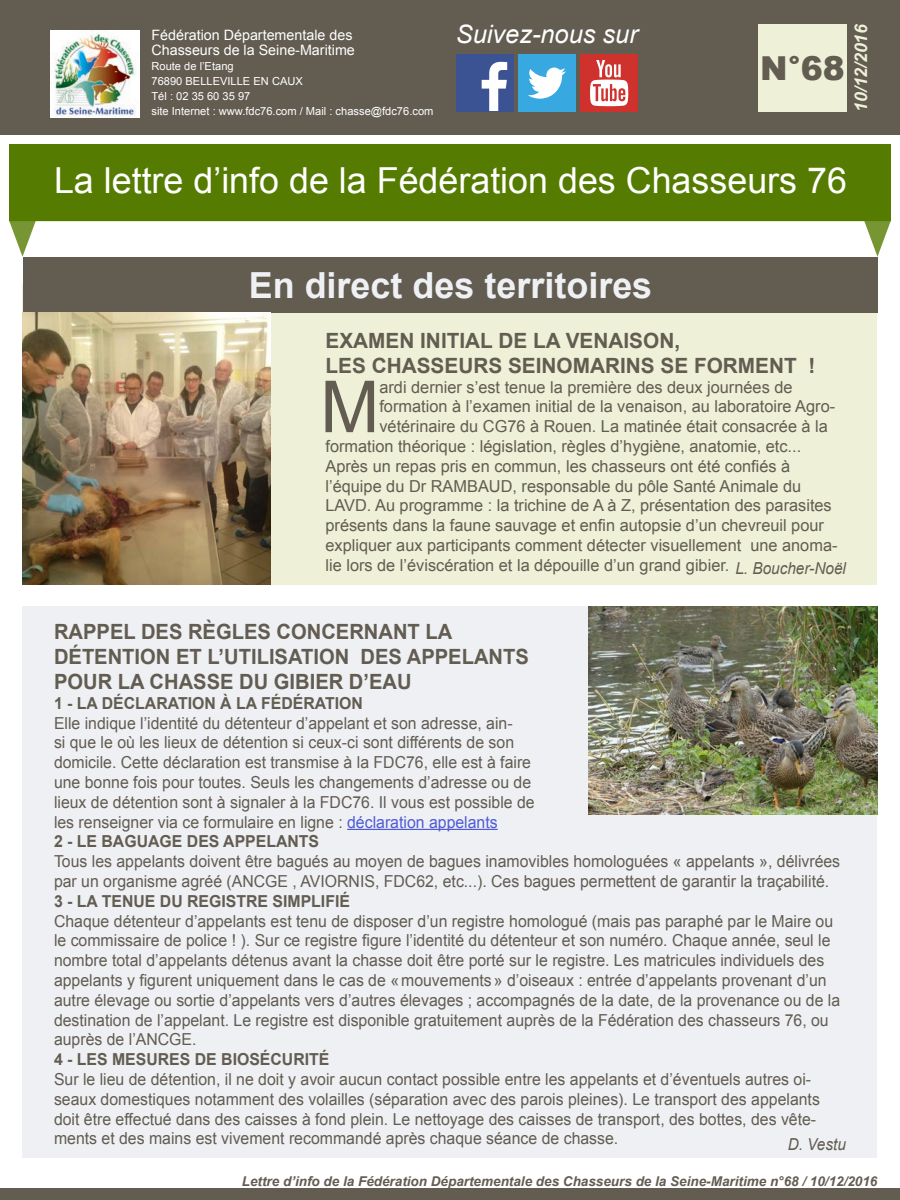
<style>
.page{position:relative;width:900px;height:1200px;background:#fff}
.page>*{position:absolute;margin:0;border:0;box-sizing:border-box;transform-origin:0 0}
.t1{font:71.85px "Arial";color:#625c51}
.t2{font:700 36px "Arial";color:#eef0f4}
.t3{font:35.85px "Arial";color:#fff}
.t4{font:900 33px "Arial";color:#625c51}
.t5{font:italic 25.35px "Arial";color:#fff}
.t6{font:700 21px/25.2px "Arial";color:#625c51;scale:.96 1}
.t7{font:700 21px "Arial";color:#625c51}
.t8{font:italic 700 17.55px "Arial";color:#eef0d8}
.t9{font:16.5px/19.8px "Arial";color:#625c51;scale:.96 1}
.t10{font:16.5px/19.8px "Arial";color:#625c51}
.t11{font:700 16.5px "Arial";color:#625c51;scale:.96 1}
.t12{font:italic 16.5px "Arial";color:#625c51;scale:.93 1}
.t13{font:14.25px "Arial";color:#fff}
.t14{font:italic 700 13.5px "Arial";color:#625c51}
.t15{font:11.1px "Arial";color:#fff}
.s1{color:#4f5cd6}
</style>
<div class="page">
<svg style="left:9px;top:221px;width:27px;height:36px"></svg>
<svg style="left:864px;top:221px;width:27px;height:36px"></svg>
<div style="left:0;top:0;width:900px;height:134px;background:#625c51"></div>
<div style="left:9px;top:144px;width:882px;height:77px;background:#557c00"></div>
<img style="left:51px;top:30px;width:89px;height:88px">
<div style="left:758px;top:24px;width:89px;height:88px;background:#eef0d8"></div>
<div style="left:0;top:1188px;width:900px;height:12px;background:#625c51"></div>
<div style="left:456px;top:54px;width:57px;height:58px;background:#3b5293"></div>
<svg style="left:482px;top:62px;width:25px;height:49px"></svg>
<div style="left:518px;top:54px;width:58px;height:58px;background:#38a8e0"></div>
<svg style="left:528px;top:68px;width:38px;height:31px"></svg>
<div style="left:580px;top:54px;width:58px;height:58px;background:#cf322d"></div>
<svg style="left:590px;top:60px;width:38px;height:46px"></svg>
<div style="left:22px;top:284px;width:856px;height:301px;background:#eef0d8"></div>
<div style="left:23px;top:257px;width:855px;height:56px;background:#625c51"></div>
<img style="left:22px;top:313px;width:249px;height:272px">
<div style="left:22px;top:606px;width:856px;height:552px;background:#eef0f4"></div>
<hr style="left:347px;top:829px;width:151px;height:1px;background:#4f5cd6">
<img style="left:588px;top:606px;width:290px;height:208px">
<p class="t13" style="left:152px;top:26px;width:203px">Fédération Départementale des</p>
<p class="t13" style="left:152px;top:41px;width:205px">Chasseurs de la Seine-Maritime</p>
<p class="t15" style="left:152px;top:59px;width:84px">Route de l’Etang</p>
<p class="t15" style="left:152px;top:74px;width:153px">76890 BELLEVILLE EN CAUX</p>
<p class="t15" style="left:152px;top:89px;width:100px">Tél : 02 35 60 35 97</p>
<p class="t15" style="left:152px;top:104px;width:283px">site Internet : www.fdc76.com / Mail : chasse@fdc76.com</p>
<p class="t5" style="left:456px;top:17px;width:183px">Suivez-nous sur</p>
<p class="t4" style="left:760px;top:44px;width:86px">N°68</p>
<p class="t8" style="left:849px;top:112px;width:90px;rotate:-90deg">10/12/2016</p>
<p class="t3" style="left:54px;top:157px;width:794px">La lettre d’info de la Fédération des Chasseurs 76</p>
<p class="t2" style="left:249px;top:261px;width:405px">En direct des territoires</p>
<p class="t7" style="left:326px;top:326px;width:356px">EXAMEN INITIAL DE LA VENAISON,</p>
<p class="t7" style="left:326px;top:351px;width:491px">LES CHASSEURS SEINOMARINS SE FORMENT !</p>
<p class="t1" style="left:320px;top:360px;width:61px">M</p>
<p class="t10" style="left:379px;top:377px;width:415px">ardi dernier s’est tenue la première des deux journées de</p>
<p class="t10" style="left:379px;top:397px;width:457px">formation à l’examen initial de la venaison, au laboratoire Agro-</p>
<p class="t10" style="left:379px;top:417px;width:450px">vétérinaire du CG76 à Rouen. La matinée était consacrée à la</p>
<p class="t10" style="left:326px;top:436px;width:477px">formation théorique : législation, règles d’hygiène, anatomie, etc...</p>
<p class="t10" style="left:326px;top:456px;width:514px">Après un repas pris en commun, les chasseurs ont été confiés à l’équipe du Dr RAMBAUD, responsable du pôle Santé Animale du LAVD. Au programme : la trichine de A à Z, présentation des parasites présents dans la faune sauvage et enfin autopsie d’un chevreuil pour expliquer aux participants comment détecter visuellement une anoma&shy;lie lors de l’éviscération et la dépouille d’un grand gibier.</p>
<p class="t12" style="left:735px;top:558px;width:120px">L. Boucher-Noël</p>
<p class="t6" style="left:54px;top:619px;width:496px">RAPPEL DES RÈGLES CONCERNANT LA<br>DÉTENTION ET L’UTILISATION DES APPELANTS<br>POUR LA CHASSE DU GIBIER D’EAU</p>
<p class="t11" style="left:54px;top:692px;width:323px">1 - LA DÉCLARATION À LA FÉDÉRATION</p>
<p class="t9" style="left:54px;top:713px;width:502px">Elle indique l’identité du détenteur d’appelant et son adresse, ain-<br>si que le où les lieux de détention si ceux-ci sont différents de son domicile. Cette déclaration est transmise à la FDC76, elle est à faire une bonne fois pour toutes. Seuls les changements d’adresse ou de lieux de détention sont à signaler à la FDC76. Il vous est possible de les renseigner via ce formulaire en ligne : <span class="s1">déclaration appelants</span></p>
<p class="t11" style="left:54px;top:831px;width:278px">2 - LE BAGUAGE DES APPELANTS</p>
<p class="t9" style="left:54px;top:852px;width:821px">Tous les appelants doivent être bagués au moyen de bagues inamovibles homologuées « appelants », délivrées par un organisme agréé (ANCGE , AVIORNIS, FDC62, etc...). Ces bagues permettent de garantir la traçabilité.</p>
<p class="t11" style="left:54px;top:890px;width:310px">3 - LA TENUE DU REGISTRE SIMPLIFIÉ</p>
<p class="t9" style="left:54px;top:911px;width:821px">Chaque détenteur d’appelants est tenu de disposer d’un registre homologué (mais pas paraphé par le Maire ou le commissaire de police ! ). Sur ce registre figure l’identité du détenteur et son numéro. Chaque année, seul le nombre total d’appelants détenus avant la chasse doit être porté sur le registre. Les matricules individuels des appelants y figurent uniquement dans le cas de «mouvements» d’oiseaux : entrée d’appelants provenant d’un autre élevage ou sortie d’appelants vers d’autres élevages ; accompagnés de la date, de la provenance ou de la destination de l’appelant. Le registre est disponible gratuitement auprès de la Fédération des chasseurs 76, ou auprès de l’ANCGE.</p>
<p class="t11" style="left:54px;top:1048px;width:288px">4 - LES MESURES DE BIOSÉCURITÉ</p>
<p class="t9" style="left:54px;top:1070px;width:799px">Sur le lieu de détention, il ne doit y avoir aucun contact possible entre les appelants et d’éventuels autres oi&shy;seaux domestiques notamment des volailles (séparation avec des parois pleines). Le transport des appelants doit être effectué dans des caisses à fond plein. Le nettoyage des caisses de transport, des bottes, des vête&shy;ments et des mains est vivement recommandé après chaque séance de chasse.</p>
<p class="t12" style="left:788px;top:1134px;width:64px">D. Vestu</p>
<p class="t14" style="left:242px;top:1172px;width:637px">Lettre d’info de la Fédération Départementale des Chasseurs de la Seine-Maritime n°68 / 10/12/2016</p>
</div>
